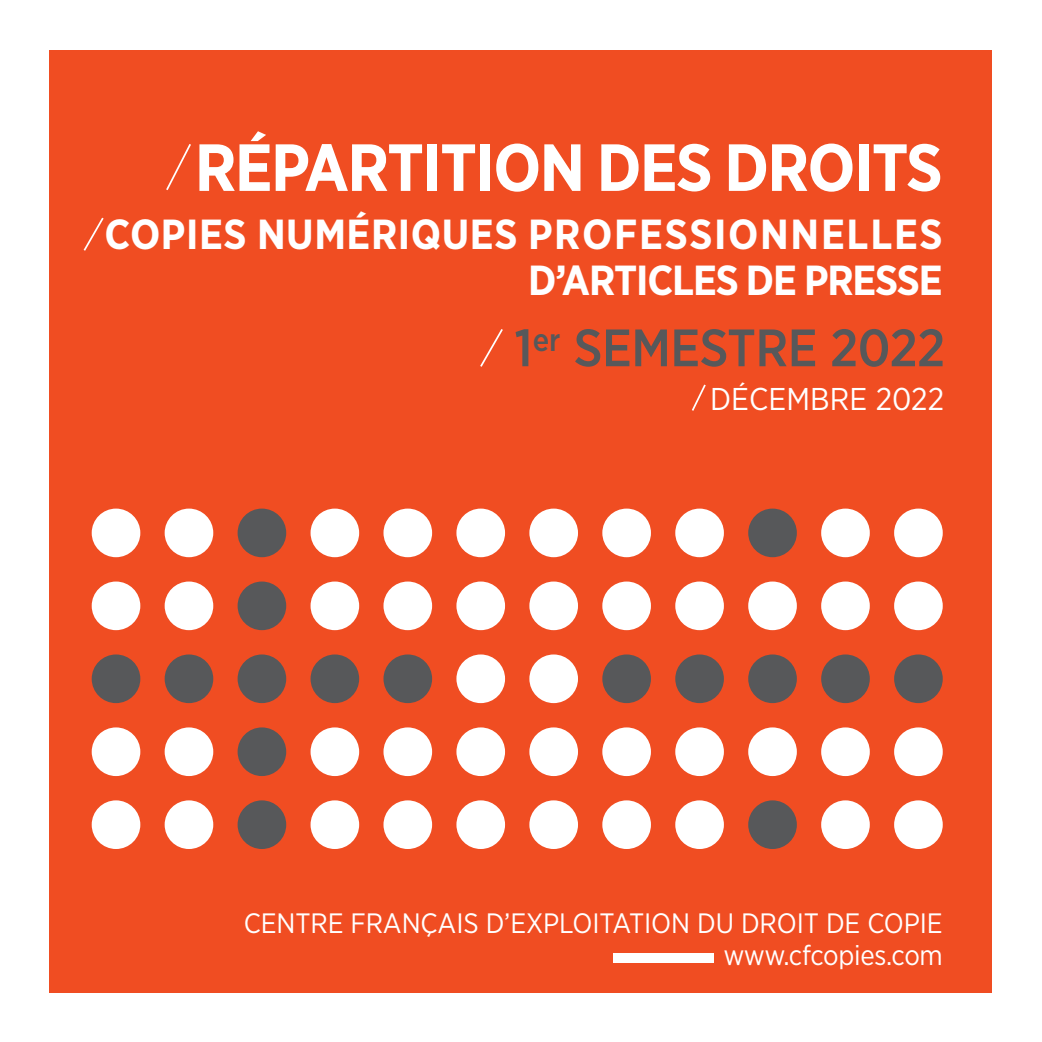
<style>
.page{position:relative;width:1042px;height:1042px;background:#fff}
.page>*{position:absolute;margin:0;border:0;box-sizing:border-box;transform-origin:0 0}
.t1{font:700 66.5px "Gotham Narrow";letter-spacing:-.025em;color:#fff}
.t2{font:500 52.5px "Gotham Narrow";letter-spacing:-.01em;color:#57585a}
.t3{font:700 42px/45.5px "Gotham Narrow";letter-spacing:.015em;color:#fff;text-align:right}
.t4{font:31.5px "Gotham Narrow";letter-spacing:.005em;color:#fff}
.t5{font:28px "Gotham Narrow";letter-spacing:-.005em;color:#fff}
</style>
<div class="page">
<div style="left:50px;top:50px;width:942px;height:942px;background:#f04d22"></div>
<div style="left:613px;top:952px;width:100px;height:10px;background:#fff"></div>
<svg style="left:692px;top:384px;width:14px;height:27px"></svg>
<svg style="left:480px;top:329px;width:23px;height:38px"></svg>
<svg style="left:83px;top:217px;width:21px;height:34px"></svg>
<svg style="left:166px;top:144px;width:25px;height:47px"></svg>
<div style="left:92px;top:508px;width:48px;height:49px;background:#fff;border-radius:50%"></div>
<div style="left:165px;top:508px;width:48px;height:49px;background:#fff;border-radius:50%"></div>
<div style="left:238px;top:508px;width:48px;height:49px;background:#57585a;border-radius:50%"></div>
<div style="left:310px;top:508px;width:49px;height:49px;background:#fff;border-radius:50%"></div>
<div style="left:383px;top:508px;width:49px;height:49px;background:#fff;border-radius:50%"></div>
<div style="left:456px;top:508px;width:49px;height:49px;background:#fff;border-radius:50%"></div>
<div style="left:529px;top:508px;width:49px;height:49px;background:#fff;border-radius:50%"></div>
<div style="left:602px;top:508px;width:49px;height:49px;background:#fff;border-radius:50%"></div>
<div style="left:675px;top:508px;width:49px;height:49px;background:#fff;border-radius:50%"></div>
<div style="left:748px;top:508px;width:49px;height:49px;background:#57585a;border-radius:50%"></div>
<div style="left:821px;top:508px;width:49px;height:49px;background:#fff;border-radius:50%"></div>
<div style="left:894px;top:508px;width:49px;height:49px;background:#fff;border-radius:50%"></div>
<div style="left:92px;top:581px;width:48px;height:49px;background:#fff;border-radius:50%"></div>
<div style="left:165px;top:581px;width:48px;height:49px;background:#fff;border-radius:50%"></div>
<div style="left:238px;top:581px;width:48px;height:49px;background:#57585a;border-radius:50%"></div>
<div style="left:310px;top:581px;width:49px;height:49px;background:#fff;border-radius:50%"></div>
<div style="left:383px;top:581px;width:49px;height:49px;background:#fff;border-radius:50%"></div>
<div style="left:456px;top:581px;width:49px;height:49px;background:#fff;border-radius:50%"></div>
<div style="left:529px;top:581px;width:49px;height:49px;background:#fff;border-radius:50%"></div>
<div style="left:602px;top:581px;width:49px;height:49px;background:#fff;border-radius:50%"></div>
<div style="left:675px;top:581px;width:49px;height:49px;background:#fff;border-radius:50%"></div>
<div style="left:748px;top:581px;width:49px;height:49px;background:#fff;border-radius:50%"></div>
<div style="left:821px;top:581px;width:49px;height:49px;background:#fff;border-radius:50%"></div>
<div style="left:894px;top:581px;width:49px;height:49px;background:#fff;border-radius:50%"></div>
<div style="left:92px;top:654px;width:48px;height:49px;background:#57585a;border-radius:50%"></div>
<div style="left:165px;top:654px;width:48px;height:49px;background:#57585a;border-radius:50%"></div>
<div style="left:238px;top:654px;width:48px;height:49px;background:#57585a;border-radius:50%"></div>
<div style="left:310px;top:654px;width:49px;height:49px;background:#57585a;border-radius:50%"></div>
<div style="left:383px;top:654px;width:49px;height:49px;background:#57585a;border-radius:50%"></div>
<div style="left:456px;top:654px;width:49px;height:49px;background:#fff;border-radius:50%"></div>
<div style="left:529px;top:654px;width:49px;height:49px;background:#fff;border-radius:50%"></div>
<div style="left:602px;top:654px;width:49px;height:49px;background:#57585a;border-radius:50%"></div>
<div style="left:675px;top:654px;width:49px;height:49px;background:#57585a;border-radius:50%"></div>
<div style="left:748px;top:654px;width:49px;height:49px;background:#57585a;border-radius:50%"></div>
<div style="left:821px;top:654px;width:49px;height:49px;background:#57585a;border-radius:50%"></div>
<div style="left:894px;top:654px;width:49px;height:49px;background:#57585a;border-radius:50%"></div>
<div style="left:92px;top:727px;width:48px;height:49px;background:#fff;border-radius:50%"></div>
<div style="left:165px;top:727px;width:48px;height:49px;background:#fff;border-radius:50%"></div>
<div style="left:238px;top:727px;width:48px;height:49px;background:#57585a;border-radius:50%"></div>
<div style="left:310px;top:727px;width:49px;height:49px;background:#fff;border-radius:50%"></div>
<div style="left:383px;top:727px;width:49px;height:49px;background:#fff;border-radius:50%"></div>
<div style="left:456px;top:727px;width:49px;height:49px;background:#fff;border-radius:50%"></div>
<div style="left:529px;top:727px;width:49px;height:49px;background:#fff;border-radius:50%"></div>
<div style="left:602px;top:727px;width:49px;height:49px;background:#fff;border-radius:50%"></div>
<div style="left:675px;top:727px;width:49px;height:49px;background:#fff;border-radius:50%"></div>
<div style="left:748px;top:727px;width:49px;height:49px;background:#fff;border-radius:50%"></div>
<div style="left:821px;top:727px;width:49px;height:49px;background:#fff;border-radius:50%"></div>
<div style="left:894px;top:727px;width:49px;height:49px;background:#fff;border-radius:50%"></div>
<div style="left:92px;top:800px;width:48px;height:49px;background:#fff;border-radius:50%"></div>
<div style="left:165px;top:800px;width:48px;height:49px;background:#fff;border-radius:50%"></div>
<div style="left:238px;top:800px;width:48px;height:49px;background:#57585a;border-radius:50%"></div>
<div style="left:310px;top:800px;width:49px;height:49px;background:#fff;border-radius:50%"></div>
<div style="left:383px;top:800px;width:49px;height:49px;background:#fff;border-radius:50%"></div>
<div style="left:456px;top:800px;width:49px;height:49px;background:#fff;border-radius:50%"></div>
<div style="left:529px;top:800px;width:49px;height:49px;background:#fff;border-radius:50%"></div>
<div style="left:602px;top:800px;width:49px;height:49px;background:#fff;border-radius:50%"></div>
<div style="left:675px;top:800px;width:49px;height:49px;background:#fff;border-radius:50%"></div>
<div style="left:748px;top:800px;width:49px;height:49px;background:#57585a;border-radius:50%"></div>
<div style="left:821px;top:800px;width:49px;height:49px;background:#fff;border-radius:50%"></div>
<div style="left:894px;top:800px;width:49px;height:49px;background:#fff;border-radius:50%"></div>
<h1 class="t1" style="left:195px;top:125px;width:749px">RÉPARTITION DES DROITS</h1>
<h3 class="t3" style="left:104px;top:212px;width:840px">COPIES NUMÉRIQUES PROFESSIONNELLES<br>D’ARTICLES DE PRESSE</h3>
<h2 class="t2" style="left:514px;top:314px;width:432px">1<sup>er</sup> SEMESTRE 2022</h2>
<p class="t4" style="left:710px;top:379px;width:235px">DÉCEMBRE 2022</p>
<p class="t5" style="left:244px;top:905px;width:700px">CENTRE FRANÇAIS D’EXPLOITATION DU DROIT DE COPIE</p>
<p class="t5" style="left:723px;top:938px;width:221px">www.cfcopies.com</p>
</div>
